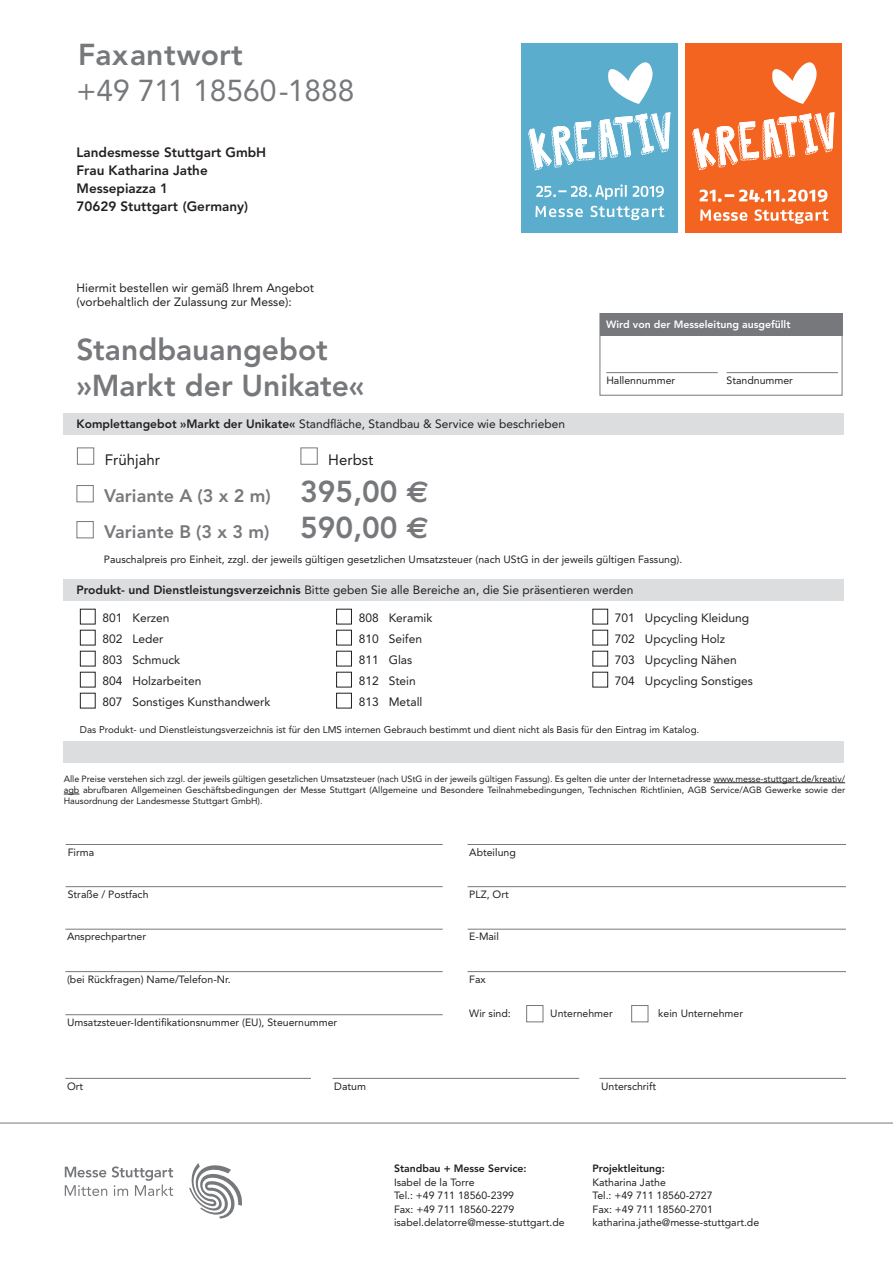
<style>
.page{position:relative;width:893px;height:1263px;background:#fff}
.page>*{position:absolute;margin:0;border:0;box-sizing:border-box;transform-origin:0 0}
.t1{font:800 30px/36px "Avenir";color:#76787b}
.t2{font:30px "Avenir";color:#76787b}
.t3{font:800 30px "Avenir";letter-spacing:.02em;color:#76787b}
.t4{font:800 18px/36px "Avenir";color:#76787b}
.t5{font:15px "Avenir";color:#231f20}
.t6{font:800 13.5px/18px "Avenir";color:#231f20}
.t7{font:12px/21px "Avenir";color:#231f20}
.t8{font:10.5px/13.5px "Avenir";color:#231f20}
.t9{font:800 10.5px "Avenir";color:#231f20}
.t10{font:800 10.5px "Avenir";color:#fff}
.t11{font:9.75px "Avenir";color:#231f20}
.t12{font:9px/11.2px "Avenir";color:#231f20;text-align:justify}
.s1{font-weight:800}
.s2{font-size:30px}
.s3{font-family:"Euro Sans";font-weight:700;font-size:30px}
</style>
<div class="page">
<div style="left:64px;top:413px;width:780px;height:22px;background:#dcdddf"></div>
<hr style="left:713px;top:782px;width:132px;height:1px;background:#231f20">
<svg style="left:64px;top:794px;width:15px;height:1px"></svg>
<hr style="left:468px;top:844px;width:378px;height:1px;background:#76787b">
<hr style="left:66px;top:844px;width:377px;height:1px;background:#76787b">
<hr style="left:65px;top:1078px;width:246px;height:1px;background:#76787b">
<hr style="left:333px;top:1078px;width:246px;height:1px;background:#76787b">
<hr style="left:599px;top:1078px;width:247px;height:1px;background:#76787b">
<div style="left:526px;top:1005px;width:17px;height:17px;border:1px solid #76787b"></div>
<div style="left:631px;top:1005px;width:17px;height:17px;border:1px solid #76787b"></div>
<hr style="left:65px;top:1014px;width:378px;height:1px;background:#76787b">
<hr style="left:468px;top:886px;width:378px;height:1px;background:#76787b">
<hr style="left:468px;top:929px;width:378px;height:1px;background:#76787b">
<hr style="left:468px;top:971px;width:378px;height:1px;background:#76787b">
<hr style="left:65px;top:971px;width:378px;height:1px;background:#76787b">
<hr style="left:65px;top:929px;width:378px;height:1px;background:#76787b">
<hr style="left:66px;top:886px;width:377px;height:1px;background:#76787b">
<div style="left:600px;top:313px;width:242px;height:83px;background:#fff;border:1px solid #76787b"></div>
<div style="left:600px;top:313px;width:242px;height:23px;background:#76787b"></div>
<hr style="left:606px;top:372px;width:112px;height:1px;background:#76787b">
<hr style="left:727px;top:372px;width:111px;height:1px;background:#76787b">
<hr style="left:0;top:1123px;width:893px;height:1px;background:#76787b">
<svg style="left:189px;top:1163px;width:53px;height:55px"></svg>
<svg style="left:65px;top:1166px;width:108px;height:30px"></svg>
<div style="left:77px;top:485px;width:17px;height:17px;border:1px solid #76787b"></div>
<div style="left:77px;top:521px;width:17px;height:17px;border:1px solid #76787b"></div>
<div style="left:64px;top:579px;width:780px;height:22px;background:#dcdddf"></div>
<div style="left:80px;top:609px;width:16px;height:15px;border:1px solid #231f20"></div>
<div style="left:80px;top:630px;width:16px;height:15px;border:1px solid #231f20"></div>
<div style="left:80px;top:651px;width:16px;height:15px;border:1px solid #231f20"></div>
<div style="left:80px;top:672px;width:16px;height:15px;border:1px solid #231f20"></div>
<div style="left:80px;top:693px;width:16px;height:15px;border:1px solid #231f20"></div>
<div style="left:336px;top:609px;width:16px;height:15px;border:1px solid #231f20"></div>
<div style="left:336px;top:630px;width:16px;height:15px;border:1px solid #231f20"></div>
<div style="left:336px;top:651px;width:16px;height:15px;border:1px solid #231f20"></div>
<div style="left:336px;top:672px;width:16px;height:15px;border:1px solid #231f20"></div>
<div style="left:336px;top:693px;width:16px;height:15px;border:1px solid #231f20"></div>
<div style="left:64px;top:741px;width:780px;height:22px;background:#dcdddf"></div>
<div style="left:685px;top:44px;width:157px;height:189px;background:#f36421"></div>
<svg style="left:692px;top:112px;width:143px;height:58px"></svg>
<svg style="left:772px;top:62px;width:45px;height:42px"></svg>
<svg style="left:700px;top:209px;width:128px;height:15px"></svg>
<svg style="left:700px;top:190px;width:127px;height:12px"></svg>
<div style="left:521px;top:44px;width:157px;height:189px;background:#5aadcd"></div>
<svg style="left:535px;top:206px;width:129px;height:14px"></svg>
<svg style="left:536px;top:184px;width:128px;height:16px"></svg>
<svg style="left:528px;top:112px;width:143px;height:58px"></svg>
<svg style="left:608px;top:62px;width:45px;height:42px"></svg>
<div style="left:77px;top:447px;width:17px;height:18px;border:1px solid #76787b"></div>
<div style="left:301px;top:447px;width:17px;height:18px;border:1px solid #76787b"></div>
<h1 class="t3" style="left:78px;top:37px;width:166px">Faxantwort</h1>
<h1 class="t2" style="left:77px;top:73px;width:280px">+49 711 18560-1888</h1>
<p class="t6" style="left:77px;top:143px;width:191px">Landesmesse Stuttgart GmbH<br>Frau Katharina Jathe<br>Messepiazza 1<br>70629 Stuttgart (Germany)</p>
<p class="t7" style="left:77px;top:280px;width:239px;line-height:14.2px">Hiermit bestellen wir gemäß Ihrem Angebot (vorbehaltlich der Zulassung zur Messe):</p>
<h1 class="t1" style="left:77px;top:332px;width:289px">Standbauangebot »Markt der Unikate«</h1>
<p class="t7" style="left:77px;top:413px;width:490px"><span class="s1">Komplettangebot »Markt der Unikate«</span> Standfläche, Standbau &amp; Service wie beschrieben</p>
<h3 class="t5" style="left:105px;top:451px;width:57px">Frühjahr</h3>
<h3 class="t5" style="left:328px;top:451px;width:47px">Herbst</h3>
<p class="t10" style="left:606px;top:318px;width:186px">Wird von der Messeleitung ausgefüllt</p>
<p class="t8" style="left:606px;top:374px;width:70px">Hallennummer</p>
<p class="t8" style="left:727px;top:374px;width:68px">Standnummer</p>
<h2 class="t4" style="left:104px;top:478px;width:326px">Variante A (3 x 2 m) <span class="s2">395,00</span> <span class="s3">€<br></span>Variante B (3 x 3 m) <span class="s2">590,00</span> <span class="s3">E</span></h2>
<p class="t8" style="left:104px;top:552px;width:580px">Pauschalpreis pro Einheit, zzgl. der jeweils gültigen gesetzlichen Umsatzsteuer (nach UStG in der jeweils gültigen Fassung).</p>
<p class="t7" style="left:77px;top:579px;width:558px"><span class="s1">Produkt- und Dienstleistungsverzeichnis</span> Bitte geben Sie alle Bereiche an, die Sie präsentieren werden</p>
<p class="t7" style="left:102px;top:608px;width:170px">801 Kerzen<br>802 Leder<br>803 Schmuck<br>804 Holzarbeiten<br>807 Sonstiges Kunsthandwerk</p>
<p class="t7" style="left:359px;top:608px;width:75px">808 Keramik<br>810 Seifen<br>811 Glas<br>812 Stein<br>813 Metall</p>
<p class="t7" style="left:615px;top:608px;width:140px">701 Upcycling Kleidung<br>702 Upcycling Holz<br>703 Upcycling Nähen<br>704 Upcycling Sonstiges</p>
<p class="t11" style="left:80px;top:724px;width:621px">Das Produkt- und Dienstleistungsverzeichnis ist für den LMS internen Gebrauch bestimmt und dient nicht als Basis für den Eintrag im Katalog.</p>
<p class="t12" style="left:64px;top:773px;width:783px">Alle Preise verstehen sich zzgl. der jeweils gültigen gesetzlichen Umsatzsteuer (nach UStG in der jeweils gültigen Fassung). Es gelten die unter der Internetadresse www.messe-stuttgart.de/kreativ/ agb abrufbaren Allgemeinen Geschäftsbedingungen der Messe Stuttgart (Allgemeine und Besondere Teilnahmebedingungen, Technischen Richtlinien, AGB Service/AGB Gewerke sowie der Hausordnung der Landesmesse Stuttgart GmbH).</p>
<p class="t8" style="left:68px;top:845px;width:28px">Firma</p>
<p class="t8" style="left:68px;top:887px;width:82px">Straße / Postfach</p>
<p class="t8" style="left:67px;top:930px;width:80px">Ansprechpartner</p>
<p class="t8" style="left:469px;top:845px;width:48px">Abteilung</p>
<p class="t8" style="left:469px;top:887px;width:41px">PLZ, Ort</p>
<p class="t8" style="left:469px;top:930px;width:31px">E-Mail</p>
<p class="t8" style="left:67px;top:972px;width:165px">(bei Rückfragen) Name/Telefon-Nr.</p>
<p class="t8" style="left:469px;top:972px;width:18px">Fax</p>
<p class="t8" style="left:67px;top:1016px;width:272px">Umsatzsteuer-Identifikationsnummer (EU), Steuernummer</p>
<p class="t8" style="left:469px;top:1006px;width:43px">Wir sind:</p>
<p class="t8" style="left:550px;top:1006px;width:64px">Unternehmer</p>
<p class="t8" style="left:658px;top:1006px;width:86px">kein Unternehmer</p>
<p class="t8" style="left:67px;top:1079px;width:18px">Ort</p>
<p class="t8" style="left:334px;top:1079px;width:33px">Datum</p>
<p class="t8" style="left:601px;top:1079px;width:57px">Unterschrift</p>
<p class="t9" style="left:394px;top:1162px;width:134px">Standbau + Messe Service:</p>
<p class="t8" style="left:394px;top:1175px;width:172px">Isabel de la Torre<br>Tel.: +49 711 18560-2399<br>Fax: +49 711 18560-2279 isabel.delatorre@messe-stuttgart.de</p>
<p class="t9" style="left:592px;top:1162px;width:74px">Projektleitung:</p>
<p class="t8" style="left:592px;top:1175px;width:168px">Katharina Jathe<br>Tel.: +49 711 18560-2727<br>Fax: +49 711 18560-2701 katharina.jathe@messe-stuttgart.de</p>
</div>
